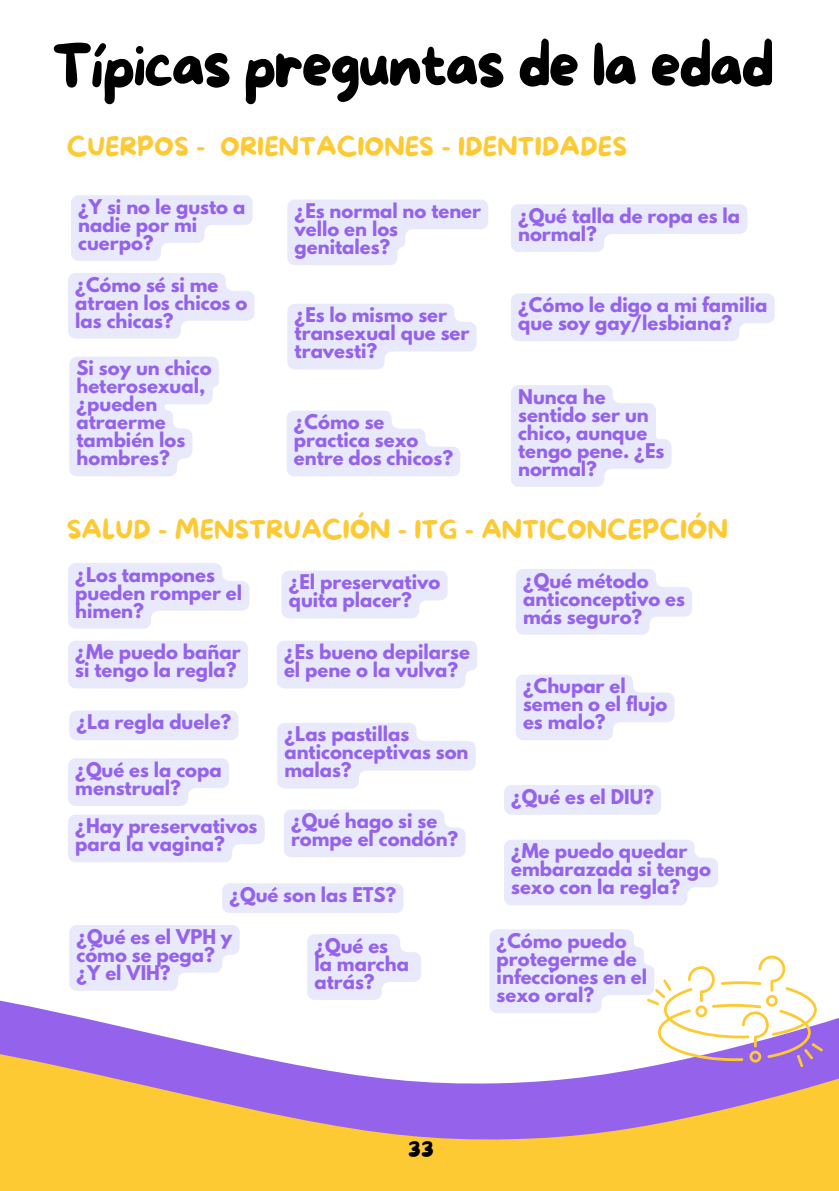
<style>
.page{position:relative;width:839px;height:1191px;background:#fff}
.page>*{position:absolute;margin:0;border:0;box-sizing:border-box;transform-origin:0 0}
.t1{font:62px "More Sugar";letter-spacing:-.05em;color:#000}
.t2{font:25.6px "More Sugar";color:#fdca34}
.t3{font:22px "More Sugar";color:#000}
.t4{font:700 18px/18px "League Spartan";color:#9563eb}
</style>
<div class="page">
<svg style="left:0;top:1000px;width:838px;height:32px"></svg>
<svg style="left:0;top:1032px;width:838px;height:159px;background:#daad87"></svg>
<svg style="left:71px;top:195px;width:181px;height:66px"></svg>
<svg style="left:68px;top:273px;width:186px;height:66px"></svg>
<svg style="left:287px;top:199px;width:201px;height:66px"></svg>
<svg style="left:511px;top:293px;width:263px;height:48px;background:#eaeafc"></svg>
<svg style="left:511px;top:204px;width:236px;height:48px"></svg>
<svg style="left:511px;top:385px;width:160px;height:102px"></svg>
<svg style="left:69px;top:357px;width:150px;height:119px"></svg>
<svg style="left:287px;top:411px;width:173px;height:65px"></svg>
<svg style="left:516px;top:569px;width:176px;height:66px;background:#ebebfc"></svg>
<div style="left:277px;top:641px;width:200px;height:47px;background:#e9e9fc"></div>
<svg style="left:516px;top:675px;width:158px;height:65px"></svg>
<svg style="left:68px;top:563px;width:181px;height:66px"></svg>
<div style="left:68px;top:641px;width:180px;height:47px;background:#e9e9fc"></div>
<svg style="left:281px;top:571px;width:166px;height:47px;background:#eaeafc"></svg>
<svg style="left:68px;top:758px;width:161px;height:48px;background:#ebebfc"></svg>
<svg style="left:277px;top:723px;width:198px;height:66px"></svg>
<div style="left:68px;top:815px;width:197px;height:47px;background:#e9e9fc"></div>
<div style="left:284px;top:810px;width:181px;height:47px;background:#e9e9fc"></div>
<div style="left:504px;top:785px;width:157px;height:30px;background:#e9e9fc"></div>
<svg style="left:307px;top:934px;width:114px;height:66px"></svg>
<svg style="left:504px;top:840px;width:214px;height:65px;background:#eaeafc"></svg>
<svg style="left:69px;top:925px;width:170px;height:66px"></svg>
<svg style="left:287px;top:304px;width:189px;height:66px"></svg>
<div style="left:69px;top:711px;width:169px;height:29px;background:#e9e9fc"></div>
<svg style="left:489px;top:929px;width:333px;height:138px"></svg>
<div style="left:222px;top:883px;width:181px;height:30px;background:#e9e9fc"></div>
<h2 class="t1" style="left:52px;top:32px;width:724px">Típicas preguntas de la edad</h2>
<p class="t2" style="left:67px;top:133px;width:562px">CUERPOS - ORIENTACIONES - IDENTIDADES</p>
<p class="t4" style="left:78px;top:200px;width:169px">¿Y si no le gusto a nadie por mi cuerpo?</p>
<p class="t4" style="left:75px;top:278px;width:173px">¿Cómo sé si me atraen los chicos o las chicas?</p>
<p class="t4" style="left:76px;top:361px;width:137px">Si soy un chico heterosexual, ¿pueden atraerme también los hombres?</p>
<p class="t4" style="left:294px;top:204px;width:188px">¿Es normal no tener vello en los genitales?</p>
<p class="t4" style="left:294px;top:308px;width:176px">¿Es lo mismo ser transexual que ser travesti?</p>
<p class="t4" style="left:294px;top:415px;width:161px">¿Cómo se practica sexo entre dos chicos?</p>
<p class="t4" style="left:518px;top:209px;width:223px">¿Qué talla de ropa es la normal?</p>
<p class="t4" style="left:518px;top:298px;width:251px">¿Cómo le digo a mi familia que soy gay/lesbiana?</p>
<p class="t4" style="left:518px;top:390px;width:148px">Nunca he sentido ser un chico, aunque tengo pene. ¿Es normal?</p>
<p class="t2" style="left:67px;top:516px;width:662px">SALUD - MENSTRUACIÓN - ITG - ANTICONCEPCIÓN</p>
<p class="t4" style="left:75px;top:568px;width:168px">¿Los tampones pueden romper el himen?</p>
<p class="t4" style="left:75px;top:645px;width:167px">¿Me puedo bañar si tengo la regla?</p>
<h2 class="t4" style="left:523px;top:574px;width:163px">¿Qué método anticonceptivo es más seguro?</h2>
<p class="t4" style="left:289px;top:575px;width:153px">¿El preservativo quita placer?</p>
<p class="t4" style="left:284px;top:645px;width:187px">¿Es bueno depilarse el pene o la vulva?</p>
<p class="t4" style="left:523px;top:679px;width:146px">¿Chupar el semen o el flujo es malo?</p>
<p class="t4" style="left:76px;top:715px;width:156px">¿La regla duele?</p>
<p class="t4" style="left:284px;top:728px;width:185px">¿Las pastillas anticonceptivas son malas?</p>
<p class="t4" style="left:75px;top:763px;width:148px">¿Qué es la copa menstrual?</p>
<p class="t4" style="left:511px;top:790px;width:144px">¿Qué es el DIU?</p>
<p class="t4" style="left:75px;top:819px;width:184px">¿Hay preservativos para la vagina?</p>
<p class="t4" style="left:291px;top:814px;width:169px">¿Qué hago si se rompe el condón?</p>
<p class="t4" style="left:229px;top:888px;width:168px">¿Qué son las ETS?</p>
<p class="t4" style="left:76px;top:930px;width:157px">¿Qué es el VPH y cómo se pega?</p>
<p class="t4" style="left:76px;top:966px;width:96px">¿Y el VIH?</p>
<p class="t4" style="left:314px;top:939px;width:75px">¿Qué es</p>
<p class="t4" style="left:314px;top:957px;width:96px">la marcha</p>
<p class="t4" style="left:314px;top:975px;width:62px">atrás?</p>
<p class="t4" style="left:511px;top:844px;width:201px">¿Me puedo quedar embarazada si tengo sexo con la regla?</p>
<p class="t4" style="left:496px;top:934px;width:152px">¿Cómo puedo protegerme de infecciones en el sexo oral?</p>
<h1 class="t3" style="left:408px;top:1136px;width:27px">33</h1>
</div>
